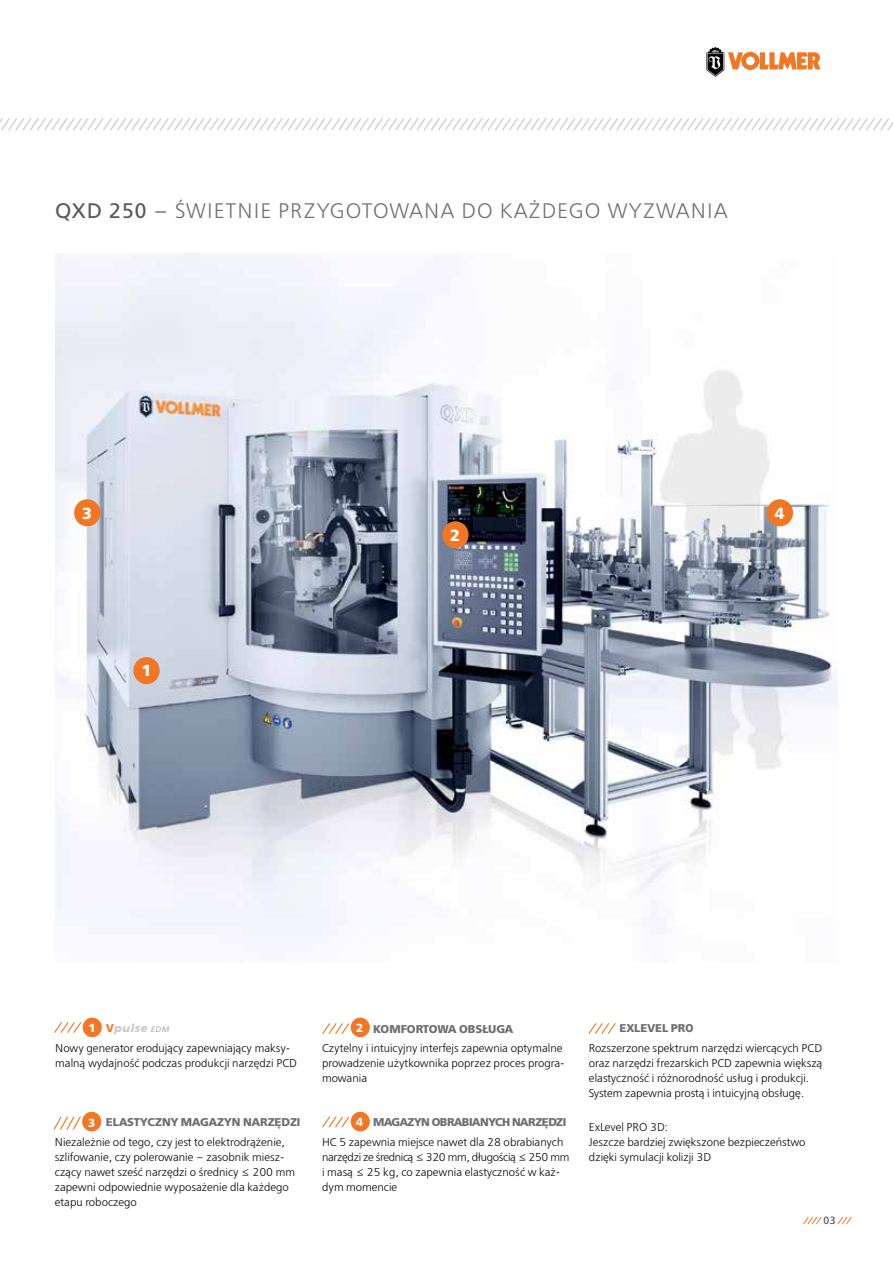
<style>
.page{position:relative;width:893px;height:1263px;background:#fff}
.page>*{position:absolute;margin:0;border:0;box-sizing:border-box;transform-origin:0 0}
.t1{font:300 21px "Free Set";letter-spacing:.05em;color:#6d6e71}
.t2{font:700 16.05px "Free Set";color:#fff}
.t3{font:700 11.7px "Free Set";color:#fff}
.t4{font:300 11.25px/15px "Free Set";color:#000}
.t5{font:700 11.25px "Free Set";color:#6d6e71}
.t6{font:700 11.25px "Free Set";letter-spacing:-.04em;color:#6d6e71}
.t7{font:700 11.25px "Free Set";letter-spacing:-.02em;color:#6d6e71}
.t8{font:10.5px "Free Set";color:#4d4d4f}
.s1{font-weight:400;color:#58595b}
.s2{color:#58595b}
.s3{font-weight:700;color:#f17724}
.s4{font-weight:700;font-style:italic;color:#c7c8ca}
.s5{font-weight:400;font-style:italic;font-size:7.8px;color:#a7a9ac}
</style>
<div class="page">
<svg style="left:706px;top:47px;width:115px;height:30px"></svg>
<svg style="left:803px;top:1216px;width:19px;height:9px"></svg>
<svg style="left:837px;top:1216px;width:15px;height:9px"></svg>
<img style="left:55px;top:254px;width:783px;height:689px">
<div style="left:133px;top:657px;width:27px;height:27px;background:#f17724;border-radius:50%"></div>
<div style="left:74px;top:499px;width:26px;height:27px;background:#f17724;border-radius:50%"></div>
<div style="left:442px;top:521px;width:27px;height:27px;background:#f17724;border-radius:50%"></div>
<div style="left:767px;top:499px;width:26px;height:27px;background:#f17724;border-radius:50%"></div>
<div style="left:82px;top:1112px;width:19px;height:19px;background:#f17724;border-radius:50%"></div>
<div style="left:83px;top:1017px;width:19px;height:20px;background:#f17724;border-radius:50%"></div>
<svg style="left:53px;top:1116px;width:28px;height:14px"></svg>
<svg style="left:54px;top:1022px;width:28px;height:11px"></svg>
<svg style="left:0;top:118px;width:893px;height:13px"></svg>
<svg style="left:588px;top:1023px;width:28px;height:11px"></svg>
<div style="left:351px;top:1112px;width:19px;height:19px;background:#f17724;border-radius:50%"></div>
<div style="left:351px;top:1017px;width:19px;height:20px;background:#f17724;border-radius:50%"></div>
<svg style="left:322px;top:1116px;width:28px;height:12px"></svg>
<svg style="left:322px;top:1023px;width:28px;height:11px"></svg>
<h1 class="t1" style="left:55px;top:198px;width:674px"><span class="s1">QXD 250</span> <span class="s2">–</span> ŚWIETNIE PRZYGOTOWANA DO KAŻDEGO WYZWANIA</h1>
<h2 class="t2" style="left:82px;top:503px;width:11px">3</h2>
<h2 class="t2" style="left:141px;top:660px;width:11px">1</h2>
<h2 class="t2" style="left:450px;top:525px;width:11px">2</h2>
<h2 class="t2" style="left:775px;top:503px;width:11px">4</h2>
<p class="t3" style="left:89px;top:1020px;width:9px">1</p>
<p class="t4" style="left:55px;top:1019px;width:237px;line-height:19.2px;text-indent:51px"><span class="s3">V</span><span class="s4">pulse</span> <span class="s5">edm<br></span>Nowy generator erodujący zapewniający maksy-</p>
<p class="t4" style="left:55px;top:1055px;width:243px">malną wydajność podczas produkcji narzędzi PCD</p>
<p class="t3" style="left:88px;top:1115px;width:9px">3</p>
<p class="t5" style="left:106px;top:1115px;width:196px">ELASTYCZNY MAGAZYN NARZĘDZI</p>
<p class="t4" style="left:55px;top:1134px;width:242px">Niezależnie od tego, czy jest to elektrodrążenie, szlifowanie, czy polerowanie – zasobnik miesz&shy;czący nawet sześć narzędzi o średnicy ≤ 200 mm zapewni odpowiednie wyposażenie dla każdego etapu roboczego</p>
<p class="t3" style="left:356px;top:1020px;width:9px">2</p>
<p class="t7" style="left:373px;top:1021px;width:142px">KOMFORTOWA OBSŁUGA</p>
<p class="t4" style="left:322px;top:1040px;width:244px">Czytelny i intuicyjny interfejs zapewnia optymalne prowadzenie użytkownika poprzez proces progra&shy;mowania</p>
<p class="t3" style="left:356px;top:1115px;width:9px">4</p>
<p class="t6" style="left:373px;top:1115px;width:195px">MAGAZYN OBRABIANYCH NARZĘDZI</p>
<p class="t4" style="left:322px;top:1134px;width:249px">HC 5 zapewnia miejsce nawet dla 28 obrabianych narzędzi ze średnicą ≤ 320 mm, długością ≤ 250 mm i masą ≤ 25 kg, co zapewnia elastyczność w każ&shy;dym momencie</p>
<p class="t5" style="left:619px;top:1021px;width:76px">EXLEVEL PRO</p>
<p class="t4" style="left:589px;top:1040px;width:235px">Rozszerzone spektrum narzędzi wiercących PCD oraz narzędzi frezarskich PCD zapewnia większą elastyczność i różnorodność usług i produkcji.<br>System zapewnia prostą i intuicyjną obsługę.</p>
<p class="t4" style="left:589px;top:1119px;width:218px">ExLevel PRO 3D:<br>Jeszcze bardziej zwiększone bezpieczeństwo dzięki symulacji kolizji 3D</p>
<p class="t8" style="left:823px;top:1214px;width:13px">03</p>
</div>
